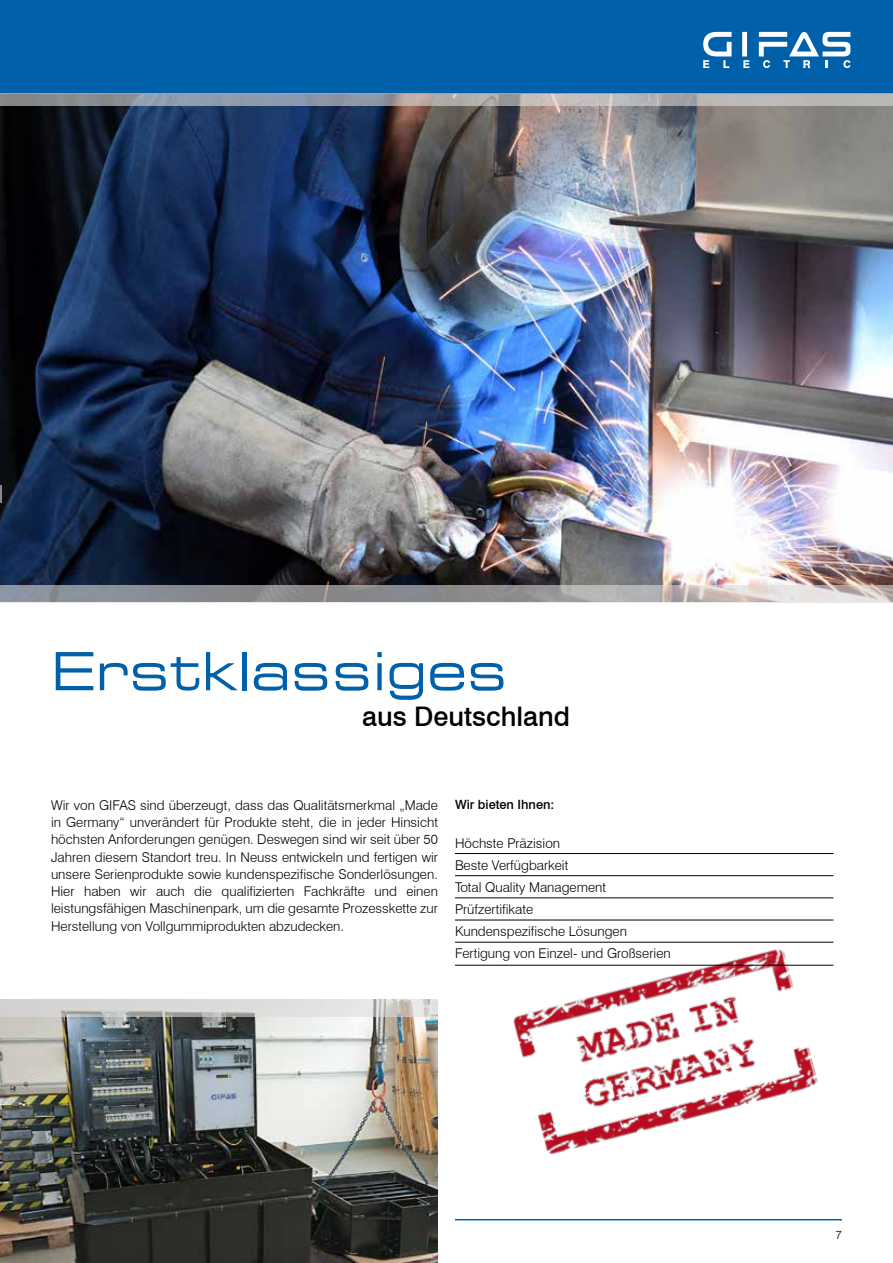
<style>
.page{position:relative;width:893px;height:1263px;background:#fff}
.page>*{position:absolute;margin:0;border:0;box-sizing:border-box;transform-origin:0 0}
.t1{font:expanded 52.5px "Square 721 BT";color:#0060a9}
.t2{font:500 27px "Swiss 721 BT";color:#000}
.t3{font:300 13.5px/17.2px "Swiss 721 BT";color:#000;text-align:justify}
.t4{font:500 12.75px "Swiss 721 BT";color:#000}
.t5{font:300 12px "Swiss 721 BT";color:#000}
</style>
<div class="page">
<img style="left:0;top:106px;width:893px;height:480px">
<img style="left:0;top:1016px;width:438px;height:247px">
<img style="left:511px;top:949px;width:308px;height:206px">
<img style="left:0;top:94px;width:1px;height:409px">
<div style="left:0;top:0;width:893px;height:94px;background:#0060a9"></div>
<svg style="left:0;top:999px;width:438px;height:17px;fill:#d8d8d5"></svg>
<div style="left:742px;top:32px;width:5px;height:24px;background:#fff"></div>
<svg style="left:703px;top:32px;width:29px;height:36px"></svg>
<svg style="left:743px;top:60px;width:6px;height:8px"></svg>
<svg style="left:759px;top:32px;width:91px;height:36px"></svg>
<hr style="left:455px;top:1219px;width:387px;height:1px;background:#0060a9">
<svg style="left:0;top:94px;width:893px;height:12px"></svg>
<svg style="left:0;top:486px;width:2px;height:17px"></svg>
<svg style="left:0;top:586px;width:893px;height:17px"></svg>
<hr style="left:455px;top:853px;width:378px;height:1px;background:#000">
<hr style="left:455px;top:875px;width:378px;height:1px;background:#000">
<hr style="left:455px;top:897px;width:378px;height:1px;background:#000">
<hr style="left:455px;top:920px;width:378px;height:1px;background:#000">
<hr style="left:455px;top:942px;width:378px;height:1px;background:#000">
<hr style="left:455px;top:965px;width:378px;height:1px;background:#000">
<h1 class="t1" style="left:51px;top:640px;width:459px">Erstklassiges</h1>
<h2 class="t2" style="left:362px;top:699px;width:209px">aus Deutschland</h2>
<p class="t3" style="left:51px;top:796px;width:388px">Wir von GIFAS sind überzeugt, dass das Qualitätsmerkmal „Made in Germany“ unverändert für Produkte steht, die in jeder Hinsicht höchsten Anforderungen genügen. Deswegen sind wir seit über 50<br>Jahren diesem Standort treu. In Neuss entwickeln und fertigen wir unsere Serienprodukte sowie kundenspezifische Sonderlösungen.<br>Hier haben wir auch die qualifizierten Fachkräfte und einen leistungsfähigen Maschinenpark, um die gesamte Prozesskette zur Herstellung von Vollgummiprodukten abzudecken.</p>
<p class="t4" style="left:455px;top:797px;width:101px">Wir bieten Ihnen:</p>
<p class="t3" style="left:455px;top:831px;width:217px;line-height:22.2px;text-align:left">Höchste Präzision<br>Beste Verfügbarkeit<br>Total Quality Management<br>Prüfzertifikate<br>Kundenspezifische Lösungen<br>Fertigung von Einzel- und Großserien</p>
<p class="t5" style="left:836px;top:1227px;width:8px">7</p>
</div>
